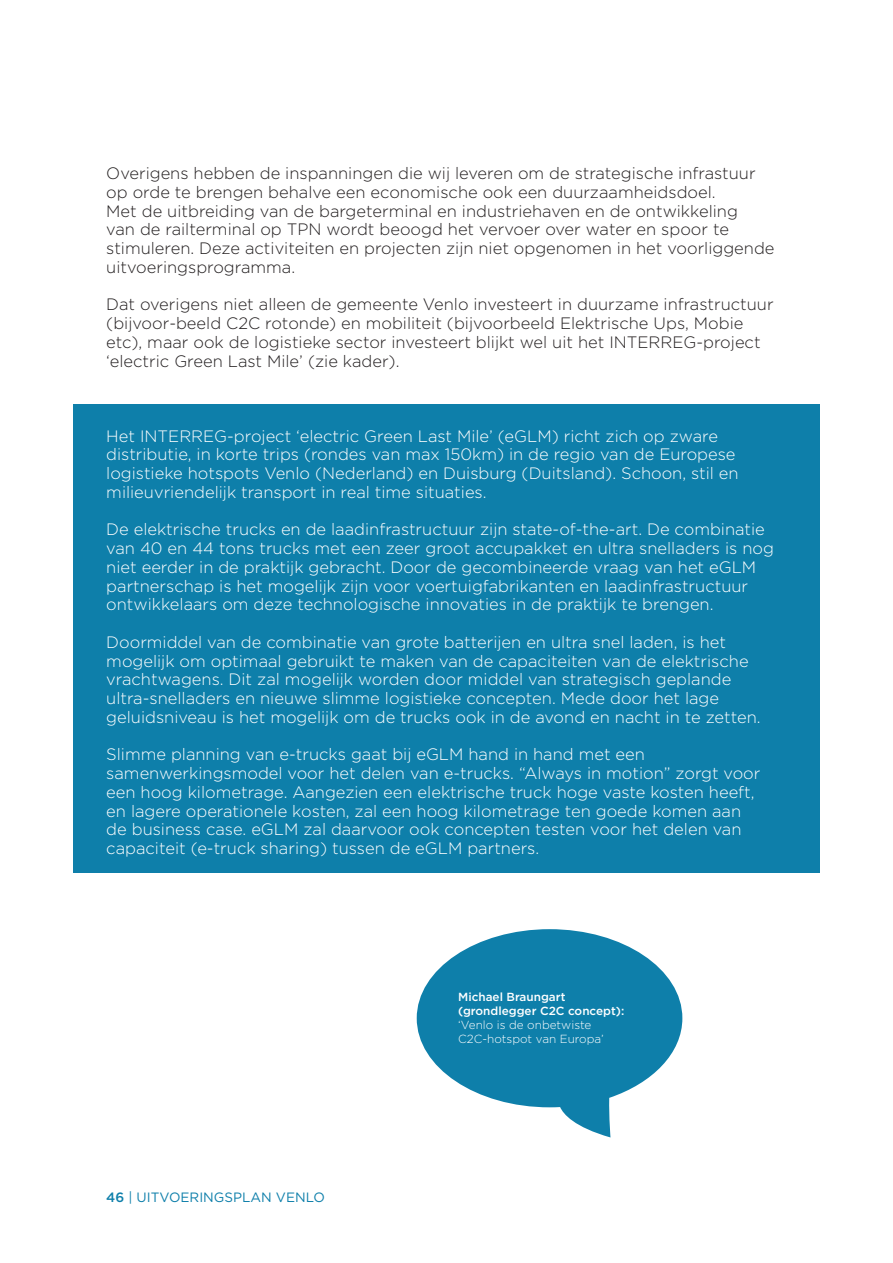
<style>
.page{position:relative;width:893px;height:1263px;background:#fff}
.page>*{position:absolute;margin:0;border:0;box-sizing:border-box;transform-origin:0 0}
.t1{font:300 16.5px/18.8px "Gotham";color:#fff}
.t2{font:300 16.5px/18.8px "Gotham";color:#231f20}
.t3{font:13.5px "Gotham";color:#0e7faa}
.t4{font:300 11.7px/14.1px "Gotham";color:#fff}
.t5{font:500 11.7px/14.1px "Gotham";color:#fff}
.s1{font-weight:500}
</style>
<div class="page">
<div style="left:73px;top:404px;width:747px;height:469px;background:#0e7faa"></div>
<svg style="left:417px;top:929px;width:265px;height:208px;fill:#0e7faa"></svg>
<p class="t2" style="left:106px;top:163px;width:670px">Overigens hebben de inspanningen die wij leveren om de strategische infrastuur op orde te brengen behalve een economische ook een duurzaamheidsdoel.<br>Met de uitbreiding van de bargeterminal en industriehaven en de ontwikkeling<br>van de railterminal op TPN wordt beoogd het vervoer over water en spoor te stimuleren. Deze activiteiten en projecten zijn niet opgenomen in het voorliggende uitvoeringsprogramma.</p>
<p class="t2" style="left:106px;top:295px;width:669px">Dat overigens niet alleen de gemeente Venlo investeert in duurzame infrastructuur (bijvoor-beeld C2C rotonde) en mobiliteit (bijvoorbeeld Elektrische Ups, Mobie etc), maar ook de logistieke sector investeert blijkt wel uit het INTERREG-project ‘electric Green Last Mile’ (zie kader).</p>
<p class="t1" style="left:106px;top:426px;width:634px">Het INTERREG-project ‘electric Green Last Mile’ (eGLM) richt zich op zware distributie, in korte trips (rondes van max 150km) in de regio van de Europese logistieke hotspots Venlo (Nederland) en Duisburg (Duitsland). Schoon, stil en milieuvriendelijk transport in real time situaties.</p>
<p class="t1" style="left:106px;top:520px;width:669px">De elektrische trucks en de laadinfrastructuur zijn state-of-the-art. De combinatie van 40 en 44 tons trucks met een zeer groot accupakket en ultra snelladers is nog niet eerder in de praktijk gebracht. Door de gecombineerde vraag van het eGLM partnerschap is het mogelijk zijn voor voertuigfabrikanten en laadinfrastructuur ontwikkelaars om deze technologische innovaties in de praktijk te brengen.</p>
<p class="t1" style="left:106px;top:632px;width:656px">Doormiddel van de combinatie van grote batterijen en ultra snel laden, is het mogelijk om optimaal gebruikt te maken van de capaciteiten van de elektrische vrachtwagens. Dit zal mogelijk worden door middel van strategisch geplande ultra-snelladers en nieuwe slimme logistieke concepten. Mede door het lage geluidsniveau is het mogelijk om de trucks ook in de avond en nacht in te zetten.</p>
<p class="t1" style="left:106px;top:745px;width:656px">Slimme planning van e-trucks gaat bij eGLM hand in hand met een samenwerkingsmodel voor het delen van e-trucks. “Always in motion” zorgt voor een hoog kilometrage. Aangezien een elektrische truck hoge vaste kosten heeft, en lagere operationele kosten, zal een hoog kilometrage ten goede komen aan de business case. eGLM zal daarvoor ook concepten testen voor het delen van capaciteit (e-truck sharing) tussen de eGLM partners.</p>
<p class="t3" style="left:106px;top:1189px;width:220px"><span class="s1">46</span> | UITVOERINGSPLAN VENLO</p>
<p class="t5" style="left:458px;top:989px;width:168px">Michael Braungart (grondlegger C2C concept):</p>
<p class="t4" style="left:458px;top:1017px;width:147px">‘Venlo is de onbetwiste<br>C2C-hotspot van Europa’</p>
</div>
